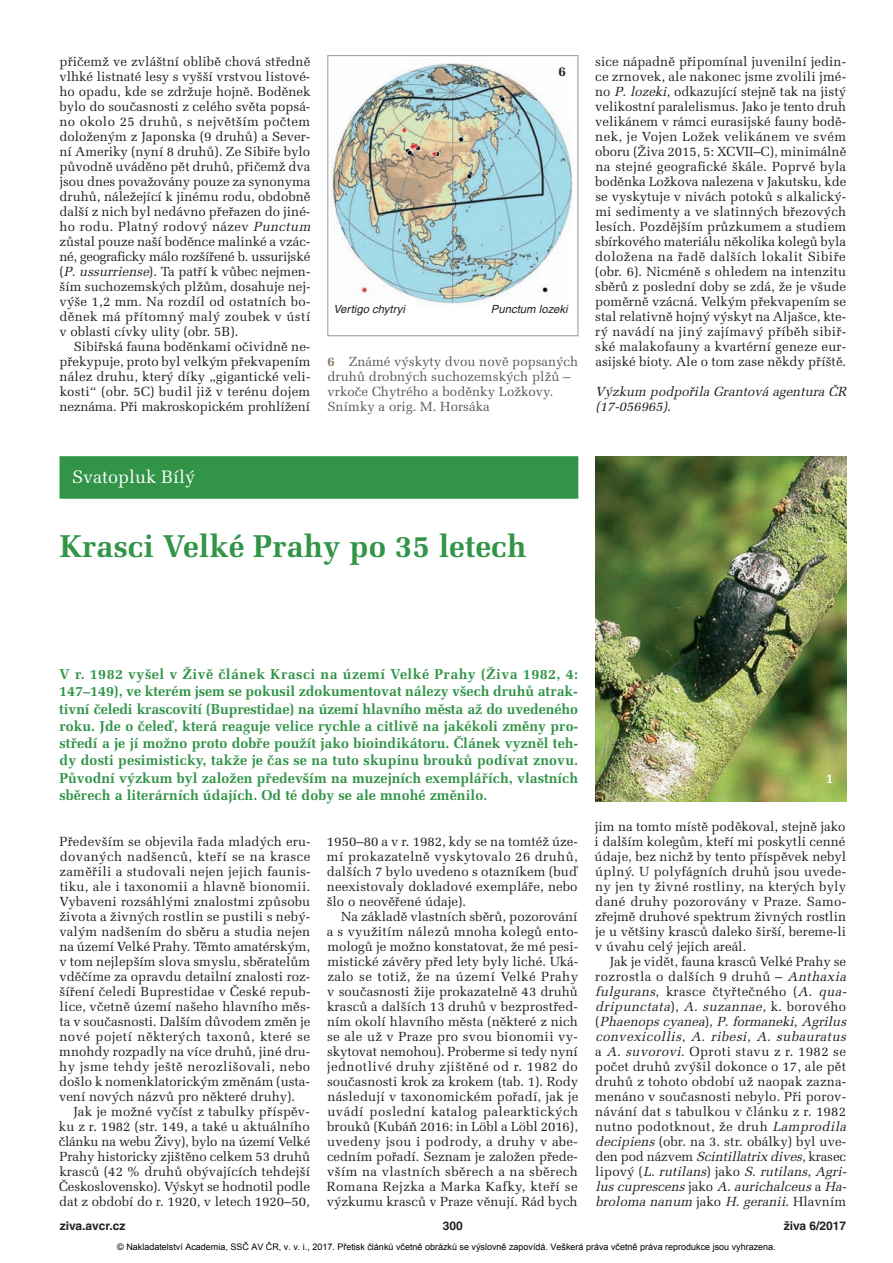
<style>
.page{position:relative;width:893px;height:1263px;background:#fff}
.page>*{position:absolute;margin:0;border:0;box-sizing:border-box;transform-origin:0 0}
.t1{font:700 31.5px "Melior CE";color:#319447}
.t2{font:18px "Melior CE";color:#fff}
.t3{font:700 14.25px/17.2px "Melior CE";letter-spacing:.005em;color:#319447;text-align:justify}
.t4{font:700 13.5px "Melior CE";color:#fff}
.t5{font:700 13.5px "Melior CE";color:#231f20}
.t6{font:13.2px/15px "Melior CE";color:#231f20;text-align:justify}
.t7{font:13.2px/15px "Melior CE";letter-spacing:.005em;color:#57585a}
.t8{font:italic 13.2px/15px "Melior CE";color:#231f20}
.t9{font:700 12px "Helvetica CE";color:#231f20}
.t10{font:italic 11.25px "Helvetica CE";letter-spacing:.005em;color:#231f20}
.t11{font:9px "Arial";color:#000}
.s1{font-style:italic}
.s2{font-weight:700;color:#8b7664}
</style>
<div class="page">
<img style="left:595px;top:456px;width:251px;height:345px">
<img style="left:330px;top:58px;width:243px;height:246px">
<div style="left:327px;top:55px;width:251px;height:281px;border:1px solid #939598"></div>
<div style="left:60px;top:456px;width:518px;height:43px;background:#319447"></div>
<p class="t6" style="left:59px;top:56px;width:255px;text-align:left">přičemž ve zvláštní oblibě chová středně vlhké listnaté lesy s vyšší vrstvou listové&shy;ho opadu, kde se zdržuje hojně. Boděnek bylo do současnosti z celého světa popsá&shy;no okolo 25 druhů, s největším počtem doloženým z Japonska (9 druhů) a Sever&shy;ní Ameriky (nyní 8 druhů). Ze Sibiře bylo původně uváděno pět druhů, přičemž dva jsou dnes považovány pouze za synonyma druhů, náležející k jinému rodu, obdobně další z nich byl nedávno přeřazen do jiné&shy;ho rodu. Platný rodový název <span class="s1">Punctum </span>zůstal pouze naší boděnce malinké a vzác&shy;né, geograficky málo rozšířené b. ussurijské (<span class="s1">P. ussurriense</span>). Ta patří k vůbec nejmen&shy;ším suchozemských plžům, dosahuje nej&shy;výše 1,2 mm. Na rozdíl od ostatních bo - děnek má přítomný malý zoubek v ústí v oblasti cívky ulity (obr. 5B).</p>
<p class="t6" style="left:59px;top:341px;width:253px;text-indent:14px">Sibiřská fauna boděnkami očividně ne - překypuje, proto byl velkým překvapením nález druhu, který díky „gigantické veli&shy;kosti“ (obr. 5C) budil již v terénu dojem neznáma. Při makroskopickém prohlížení</p>
<p class="t5" style="left:559px;top:67px;width:9px">6</p>
<p class="t10" style="left:333px;top:305px;width:73px">Vertigo chytryi</p>
<p class="t10" style="left:491px;top:305px;width:78px">Punctum lozeki</p>
<p class="t7" style="left:327px;top:356px;width:252px"><span class="s2">6</span> Známé výskyty dvou nově popsaných druhů drobných suchozemských plžů – vrkoče Chytrého a boděnky Ložkovy.<br>Snímky a orig. M. Horsáka</p>
<p class="t6" style="left:595px;top:56px;width:253px">sice nápadně připomínal juvenilní jedin&shy;ce zrnovek, ale nakonec jsme zvolili jmé&shy;no <span class="s1">P. lozeki</span>, odkazující stejně tak na jistý velikostní paralelismus. Jako je tento druh velikánem v rámci eurasijské fauny bodě&shy;nek, je Vojen Ložek velikánem ve svém oboru (Živa 2015, 5: XCVII–C), minimálně na stejné geografické škále. Poprvé byla boděnka Ložkova nalezena v Jakutsku, kde se vyskytuje v nivách potoků s alkalický&shy;mi sedimenty a ve slatinných březových lesích. Pozdějším průzkumem a studiem sbírkového materiálu několika kolegů byla doložena na řadě dalších lokalit Sibiře (obr. 6). Nicméně s ohledem na intenzitu sběrů z poslední doby se zdá, že je všude poměrně vzácná. Velkým překvapením se stal relativně hojný výskyt na Aljašce, kte&shy;rý navádí na jiný zajímavý příběh sibiř&shy;ské malakofauny a kvartérní geneze eur - asijské bioty. Ale o tom zase někdy příště.</p>
<p class="t8" style="left:595px;top:386px;width:252px">Výzkum podpořila Grantová agentura ČR (17-056965).</p>
<h2 class="t2" style="left:72px;top:471px;width:125px">Svatopluk Bílý</h2>
<h1 class="t1" style="left:60px;top:535px;width:468px">Krasci Velké Prahy po 35 letech</h1>
<p class="t3" style="left:59px;top:667px;width:521px">V r. 1982 vyšel v Živě článek Krasci na území Velké Prahy (Živa 1982, 4:<br>147–149), ve kterém jsem se pokusil zdokumentovat nálezy všech druhů atrak&shy;tivní čeledi krascovití (Buprestidae) na území hlavního města až do uvedeného roku. Jde o čeleď, která reaguje velice rychle a citlivě na jakékoli změny pro&shy;středí a je jí možno proto dobře použít jako bioindikátoru. Článek vyzněl teh&shy;dy dosti pesimisticky, takže je čas se na tuto skupinu brouků podívat znovu.<br>Původní výzkum byl založen především na muzejních exemplářích, vlastních sběrech a literárních údajích. Od té doby se ale mnohé změnilo.</p>
<p class="t6" style="left:59px;top:836px;width:253px">Především se objevila řada mladých eru&shy;dovaných nadšenců, kteří se na krasce zaměřili a studovali nejen jejich faunis - tiku, ale i taxonomii a hlavně bionomii.<br>Vybaveni rozsáhlými znalostmi způsobu života a živných rostlin se pustili s nebý&shy;valým nadšením do sběru a studia nejen na území Velké Prahy. Těmto amatérským, v tom nejlepším slova smyslu, sběratelům vděčíme za opravdu detailní znalosti roz&shy;šíření čeledi Buprestidae v České repub&shy;lice, včetně území našeho hlavního měs&shy;ta v současnosti. Dalším důvodem změn je nové pojetí některých taxonů, které se mnohdy rozpadly na více druhů, jiné dru&shy;hy jsme tehdy ještě nerozlišovali, nebo došlo k nomenklatorickým změnám (usta&shy;vení nových názvů pro některé druhy).</p>
<p class="t6" style="left:59px;top:1106px;width:253px;text-indent:15px">Jak je možné vyčíst z tabulky příspěv&shy;ku z r. 1982 (str. 149, a také u aktuálního článku na webu Živy), bylo na území Velké Prahy historicky zjištěno celkem 53 druhů krasců (42 % druhů obývajících tehdejší Československo). Výskyt se hodnotil po dle dat z období do r. 1920, v letech 1920–50,</p>
<p class="t6" style="left:327px;top:836px;width:253px">1950–80 a v r. 1982, kdy se na tomtéž úze&shy;mí prokazatelně vyskytovalo 26 druhů, dalších 7 bylo uvedeno s otazníkem (buď neexistovaly dokladové exempláře, nebo šlo o neověřené údaje).</p>
<p class="t6" style="left:327px;top:911px;width:253px;text-indent:14px">Na základě vlastních sběrů, pozorování a s využitím nálezů mnoha kolegů ento&shy;mologů je možno konstatovat, že mé pesi&shy;mistické závěry před lety byly liché. Uká&shy;zalo se totiž, že na území Velké Prahy v současnosti žije prokazatelně 43 druhů krasců a dalších 13 druhů v bezprostřed&shy;ním okolí hlavního města (některé z nich se ale už v Praze pro svou bionomii vy - skytovat nemohou). Proberme si tedy nyní jednotlivé druhy zjištěné od r. 1982 do současnosti krok za krokem (tab. 1). Rody následují v taxonomickém pořadí, jak je uvádí poslední katalog palearktických brouků (Kubáň 2016: in Löbl a Löbl 2016), uvedeny jsou i podrody, a druhy v abe&shy;cedním pořadí. Seznam je založen přede&shy;vším na vlastních sběrech a na sběrech Romana Rejzka a Marka Kafky, kteří se výzkumu krasců v Praze věnují. Rád bych</p>
<p class="t4" style="left:826px;top:774px;width:9px">1</p>
<p class="t6" style="left:595px;top:821px;width:253px">jim na tomto místě poděkoval, stejně jako i dalším kolegům, kteří mi poskytli cenné údaje, bez nichž by tento příspěvek nebyl úplný. U polyfágních druhů jsou uvede&shy;ny jen ty živné rostliny, na kterých byly dané druhy pozorovány v Praze. Samo&shy;zřejmě druhové spektrum živných rostlin je u většiny krasců daleko širší, bereme-li v úvahu celý jejich areál.</p>
<p class="t6" style="left:595px;top:956px;width:255px;text-align:left;text-indent:14px">Jak je vidět, fauna krasců Velké Prahy se rozrostla o dalších 9 druhů – <span class="s1">Anthaxia fulgurans</span>, krasce čtyřtečného (<span class="s1">A. qua - dripunctata</span>) , <span class="s1">A. suzannae</span>, k . b o r o v é h o ( <span class="s1">Phaenops cyanea</span>) , <span class="s1">P. formaneki</span>, <span class="s1">Agrilus convexicollis</span>, <span class="s1">A. ribesi</span>, <span class="s1">A. subauratus </span>a <span class="s1">A. suvorovi</span>. Oproti stavu z r. 1982 se počet druhů zvýšil dokonce o 17, ale pět druhů z tohoto období už naopak zazna&shy;menáno v současnosti nebylo. Při porov&shy;návání dat s tabulkou v článku z r. 1982 nutno podotknout, že druh <span class="s1">Lamprodila decipiens</span>(obr. na 3. str. obálky) byl uve&shy;d e n p o d n á z v e m <span class="s1">Scintillatrix dives</span>, k r a s e c l i p o v ý ( <span class="s1">L. rutilans</span>) j a k o <span class="s1">S. rutilans</span>, <span class="s1">Agri&shy;lus cuprescens</span> j a k o <span class="s1">A. aurichalceus</span> a <span class="s1">Ha - broloma nanum</span> j a k o <span class="s1">H. geranii</span>. H l a v n í m</p>
<p class="t9" style="left:60px;top:1221px;width:67px">ziva.avcr.cz</p>
<p class="t9" style="left:443px;top:1221px;width:22px">300</p>
<p class="t9" style="left:784px;top:1221px;width:64px">živa 6/2017</p>
<p class="t11" style="left:117px;top:1241px;width:660px">© Nakladatelství Academia, SSČ AV ČR, v. v. i., 2017. Přetisk článků včetně obrázků se výslovně zapovídá. Veškerá práva včetně práva reprodukce jsou vyhrazena.</p>
</div>
